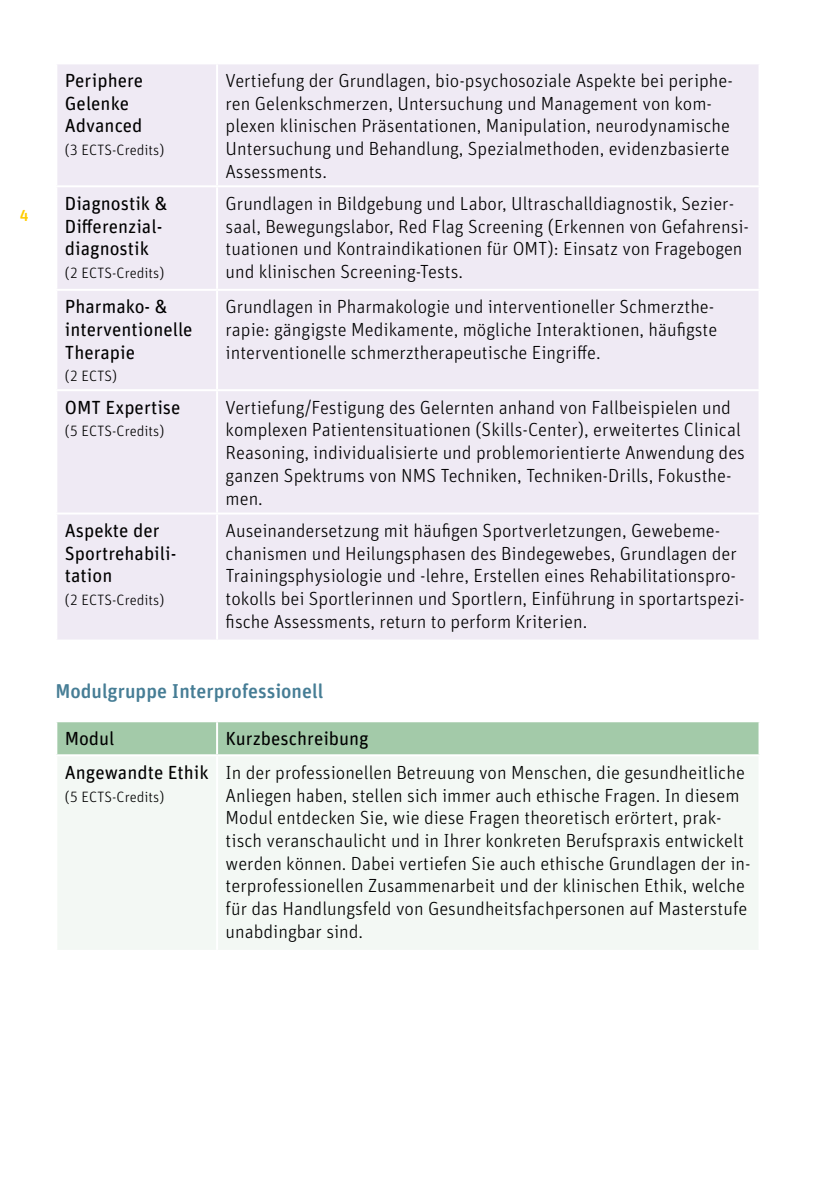
<style>
.page{position:relative;width:840px;height:1191px;background:#fff}
.page>*{position:absolute;margin:0;border:0;box-sizing:border-box;transform-origin:0 0}
.Untertitel{font:500 20px "Unit Rounded Pro";color:#467d95}
.Tabelle{font:300 19px/22.6px "Unit Rounded Pro";color:#000}
.Tabelle-2{font:19px/22.6px "Unit Rounded Pro";color:#000}
.t1{font:500 16px "Unit Rounded Pro";color:#fc0}
.Tabelle-3{font:300 15px "Unit Rounded Pro";color:#000}
</style>
<div class="page">
<div style="left:57px;top:722px;width:701px;height:32px;background:#a3caa9"></div>
<div style="left:58px;top:757px;width:700px;height:193px;background:#f3f8f4"></div>
<hr style="left:216px;top:722px;width:2px;height:32px;background:#fff">
<hr style="left:216px;top:756px;width:2px;height:194px;background:#fff">
<div style="left:57px;top:64px;width:701px;height:575px;background:#efeaf4"></div>
<hr style="left:216px;top:64px;width:2px;height:121px;background:#fff">
<hr style="left:55px;top:185px;width:162px;height:2px;background:#fff">
<hr style="left:217px;top:185px;width:543px;height:2px;background:#fff">
<hr style="left:216px;top:187px;width:2px;height:102px;background:#fff">
<hr style="left:55px;top:289px;width:162px;height:2px;background:#fff">
<hr style="left:217px;top:289px;width:543px;height:2px;background:#fff">
<hr style="left:216px;top:291px;width:2px;height:98px;background:#fff">
<hr style="left:55px;top:389px;width:162px;height:2px;background:#fff">
<hr style="left:217px;top:389px;width:543px;height:2px;background:#fff">
<hr style="left:216px;top:391px;width:2px;height:121px;background:#fff">
<hr style="left:55px;top:512px;width:162px;height:2px;background:#fff">
<hr style="left:217px;top:512px;width:543px;height:2px;background:#fff">
<hr style="left:216px;top:514px;width:2px;height:125px;background:#fff">
<p class="t1" style="left:20px;top:204px;width:10px">4</p>
<p class="Tabelle-2" style="left:65px;top:68px;width:80px">Periphere<br>Gelenke<br>Advanced</p>
<p class="Tabelle-3" style="left:65px;top:140px;width:101px">(3 ECTS-Credits)</p>
<p class="Tabelle-2" style="left:65px;top:191px;width:104px">Diagnostik &amp;<br>Differenzial&shy;diagnostik</p>
<p class="Tabelle-3" style="left:65px;top:263px;width:101px">(2 ECTS-Credits)</p>
<p class="Tabelle-2" style="left:65px;top:295px;width:129px">Pharmako- &amp; interventionelle<br>Therapie</p>
<p class="Tabelle-3" style="left:65px;top:367px;width:54px">(2 ECTS)</p>
<p class="Tabelle-2" style="left:65px;top:395px;width:117px">OMT Expertise</p>
<p class="Tabelle-3" style="left:65px;top:422px;width:101px">(5 ECTS-Credits)</p>
<p class="Tabelle-2" style="left:65px;top:518px;width:113px">Aspekte der<br>Sportrehabili&shy;tation</p>
<p class="Tabelle-3" style="left:65px;top:590px;width:101px">(2 ECTS-Credits)</p>
<p class="Tabelle" style="left:225px;top:69px;width:508px">Vertiefung der Grundlagen, bio-psychosoziale Aspekte bei periphe&shy;ren Gelenkschmerzen, Untersuchung und Management von kom&shy;plexen klinischen Präsentationen, Manipulation, neurodynamische Untersuchung und Behandlung, Spezialmethoden, evidenzbasierte Assessments.</p>
<p class="Tabelle" style="left:225px;top:192px;width:525px">Grundlagen in Bildgebung und Labor, Ultraschalldiagnostik, Sezier&shy;saal, Bewegungslabor, Red Flag Screening (Erkennen von Gefahrensi&shy;tuationen und Kontraindikationen für OMT): Einsatz von Fragebogen und klinischen Screening-Tests.</p>
<p class="Tabelle" style="left:225px;top:295px;width:493px">Grundlagen in Pharmakologie und interventioneller Schmerzthe&shy;rapie: gängigste Medikamente, mögliche Interaktionen, häufigste interventionelle schmerztherapeutische Eingriffe.</p>
<p class="Tabelle" style="left:225px;top:395px;width:520px">Vertiefung/Festigung des Gelernten anhand von Fallbeispielen und komplexen Patientensituationen (Skills-Center), erweitertes Clinical Reasoning, individualisierte und problemorientierte Anwendung des ganzen Spektrums von NMS Techniken, Techniken-Drills, Fokusthe&shy;men.</p>
<p class="Tabelle" style="left:225px;top:519px;width:520px">Auseinandersetzung mit häufigen Sportverletzungen, Gewebeme&shy;chanismen und Heilungsphasen des Bindegewebes, Grundlagen der Trainingsphysiologie und -lehre, Erstellen eines Rehabilitationspro&shy;tokolls bei Sportlerinnen und Sportlern, Einführung in sportartspezi&shy;fische Assessments, return to perform Kriterien.</p>
<p class="Untertitel" style="left:55px;top:676px;width:269px">Modulgruppe Interprofessionell</p>
<p class="Tabelle-2" style="left:65px;top:726px;width:51px">Modul</p>
<p class="Tabelle-2" style="left:225px;top:726px;width:145px">Kurzbeschreibung</p>
<p class="Tabelle-2" style="left:65px;top:760px;width:145px">Angewandte Ethik</p>
<p class="Tabelle-3" style="left:65px;top:787px;width:101px">(5 ECTS-Credits)</p>
<p class="Tabelle" style="left:225px;top:760px;width:526px">In der professionellen Betreuung von Menschen, die gesundheitliche Anliegen haben, stellen sich immer auch ethische Fragen. In diesem Modul entdecken Sie, wie diese Fragen theoretisch erörtert, prak&shy;tisch veranschaulicht und in Ihrer konkreten Berufspraxis entwickelt werden können. Dabei vertiefen Sie auch ethische Grundlagen der in&shy;terprofessionellen Zusammenarbeit und der klinischen Ethik, welche für das Handlungsfeld von Gesundheitsfachpersonen auf Masterstufe unabdingbar sind.</p>
</div>
